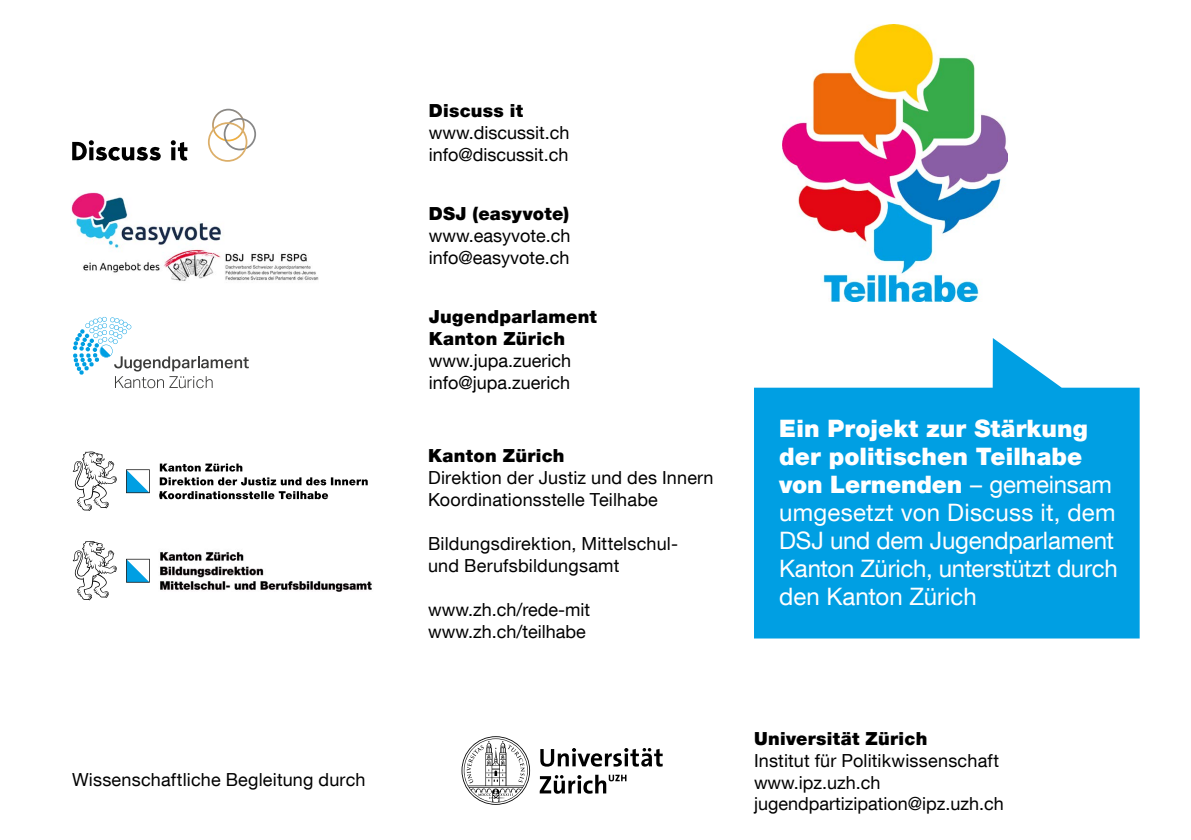
<style>
.page{position:relative;width:1191px;height:840px;background:#fff}
.page>*{position:absolute;margin:0;border:0;box-sizing:border-box;transform-origin:0 0}
.t1{font:24px/28px "Helvetica Neue LT Com";letter-spacing:-.005em;color:#fff}
.t2{font:18px/22px "Helvetica Neue LT Com";letter-spacing:.005em;color:#000}
.t3{font:900 18px/22px "Helvetica Neue LT Com";letter-spacing:.02em;color:#000}
.s1{font-weight:900}
</style>
<div class="page">
<svg style="left:754px;top:338px;width:385px;height:300px;background:#26ade7"></svg>
<img style="left:783px;top:25px;width:224px;height:276px">
<svg style="left:72px;top:140px;width:89px;height:20px"></svg>
<svg style="left:171px;top:140px;width:16px;height:20px"></svg>
<svg style="left:208px;top:109px;width:48px;height:53px"></svg>
<svg style="left:73px;top:317px;width:176px;height:71px"></svg>
<svg style="left:160px;top:491px;width:168px;height:8px"></svg>
<svg style="left:160px;top:477px;width:208px;height:8px"></svg>
<svg style="left:160px;top:463px;width:82px;height:8px"></svg>
<svg style="left:73px;top:541px;width:44px;height:59px"></svg>
<svg style="left:126px;top:558px;width:24px;height:24px"></svg>
<img style="left:160px;top:552px;width:212px;height:40px">
<img style="left:71px;top:192px;width:247px;height:89px">
<svg style="left:73px;top:451px;width:44px;height:59px"></svg>
<svg style="left:126px;top:469px;width:24px;height:24px"></svg>
<svg style="left:461px;top:736px;width:201px;height:68px"></svg>
<p class="t2" style="left:72px;top:768px;width:295px">Wissenschaftliche Begleitung durch</p>
<p class="t3" style="left:429px;top:99px;width:96px">Discuss it</p>
<p class="t2" style="left:429px;top:121px;width:142px">www.discussit.ch</p>
<p class="t2" style="left:429px;top:143px;width:141px">info@discussit.ch</p>
<p class="t3" style="left:429px;top:203px;width:142px">DSJ (easyvote)</p>
<p class="t2" style="left:429px;top:224px;width:143px">www.easyvote.ch</p>
<p class="t2" style="left:429px;top:246px;width:142px">info@easyvote.ch</p>
<p class="t3" style="left:429px;top:305px;width:170px">Jugendparlament<br>Kanton Zürich</p>
<p class="t2" style="left:429px;top:349px;width:144px">www.jupa.zuerich</p>
<p class="t2" style="left:429px;top:371px;width:143px">info@jupa.zuerich</p>
<p class="t3" style="left:428px;top:444px;width:138px">Kanton Zürich</p>
<p class="t2" style="left:428px;top:466px;width:287px">Direktion der Justiz und des Innern<br>Koordinationsstelle Teilhabe</p>
<p class="t2" style="left:428px;top:532px;width:251px">Bildungsdirektion, Mittelschul&shy;und Berufsbildungsamt</p>
<p class="t2" style="left:428px;top:598px;width:163px">www.zh.ch/rede-mit</p>
<p class="t2" style="left:428px;top:620px;width:159px">www.zh.ch/teilhabe</p>
<p class="t1" style="left:779px;top:413px;width:340px"><span class="s1">Ein Projekt zur Stärkung der politischen Teilhabe von Lernenden</span> – gemeinsam umgesetzt von Discuss it, dem<br>DSJ und dem Jugendparlament<br>Kanton Zürich, unterstützt durch den Kanton Zürich</p>
<p class="t3" style="left:754px;top:726px;width:175px">Universität Zürich</p>
<p class="t2" style="left:754px;top:748px;width:246px">Institut für Politikwissenschaft</p>
<p class="t2" style="left:754px;top:770px;width:128px">www.ipz.uzh.ch</p>
<p class="t2" style="left:754px;top:791px;width:251px">jugendpartizipation@ipz.uzh.ch</p>
</div>
